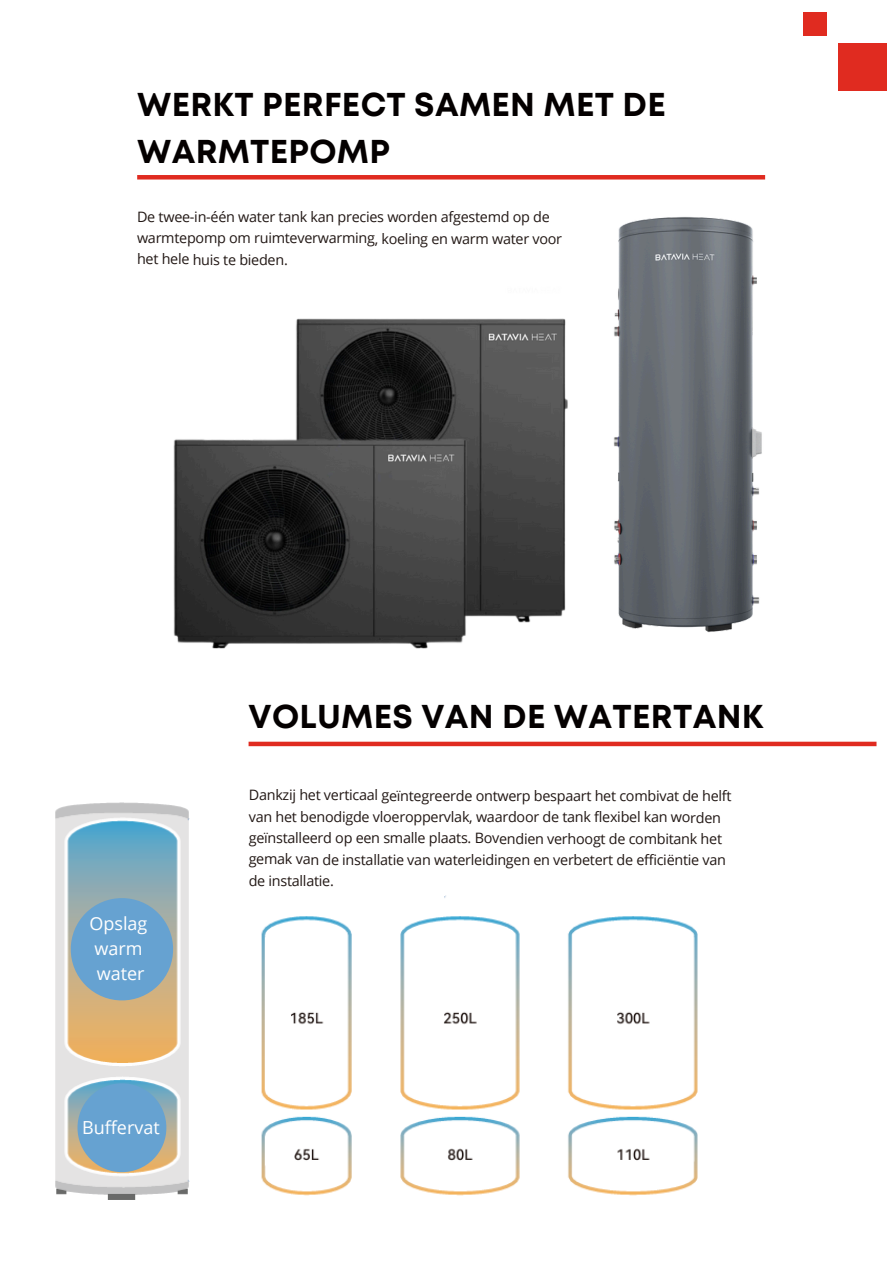
<style>
.page{position:relative;width:894px;height:1264px;background:#fff}
.page>*{position:absolute;margin:0;border:0;box-sizing:border-box;transform-origin:0 0}
.t1{font:700 33px/46.2px "Mont";letter-spacing:.01em;color:#040000}
.t2{font:18px/24.8px "Open Sans";color:#fff}
.t3{font:14.4px/21.3px "Open Sans";letter-spacing:-.02em;color:#221815}
</style>
<div class="page">
<img style="left:261px;top:895px;width:437px;height:301px">
<img style="left:297px;top:175px;width:469px;height:458px">
<img style="left:173px;top:279px;width:409px;height:370px">
<img style="left:55px;top:802px;width:135px;height:398px">
<hr style="left:137px;top:175px;width:627px;height:4px;background:#e02b20">
<div style="left:248px;top:741px;width:628px;height:5px;background:#e02b20"></div>
<svg style="left:70px;top:897px;width:103px;height:103px;background:#77a4c3"></svg>
<svg style="left:77px;top:1083px;width:89px;height:89px;background:#76a6c7"></svg>
<div style="left:838px;top:43px;width:47px;height:48px;background:#e02b20"></div>
<div style="left:803px;top:13px;width:23px;height:23px;background:#e02b20"></div>
<h2 class="t1" style="left:137px;top:84px;width:530px">WERKT PERFECT SAMEN MET DE<br>WARMTEPOMP</h2>
<h2 class="t3" style="left:137px;top:206px;width:426px">De twee-in-één water tank kan precies worden afgestemd op de warmtepomp om ruimteverwarming, koeling en warm water voor het hele huis te bieden.</h2>
<p class="t1" style="left:248px;top:695px;width:516px">VOLUMES VAN DE WATERTANK</p>
<p class="t2" style="left:89px;top:910px;width:59px">Opslag warm water</p>
<p class="t2" style="left:82px;top:1115px;width:79px">Buffervat</p>
<h1 class="t3" style="left:248px;top:784px;width:484px">Dankzij het verticaal geïntegreerde ontwerp bespaart het combivat de helft van het benodigde vloeroppervlak, waardoor de tank flexibel kan worden geïnstalleerd op een smalle plaats. Bovendien verhoogt de combitank het gemak van de installatie van waterleidingen en verbetert de efficiëntie van de installatie.</h1>
</div>
